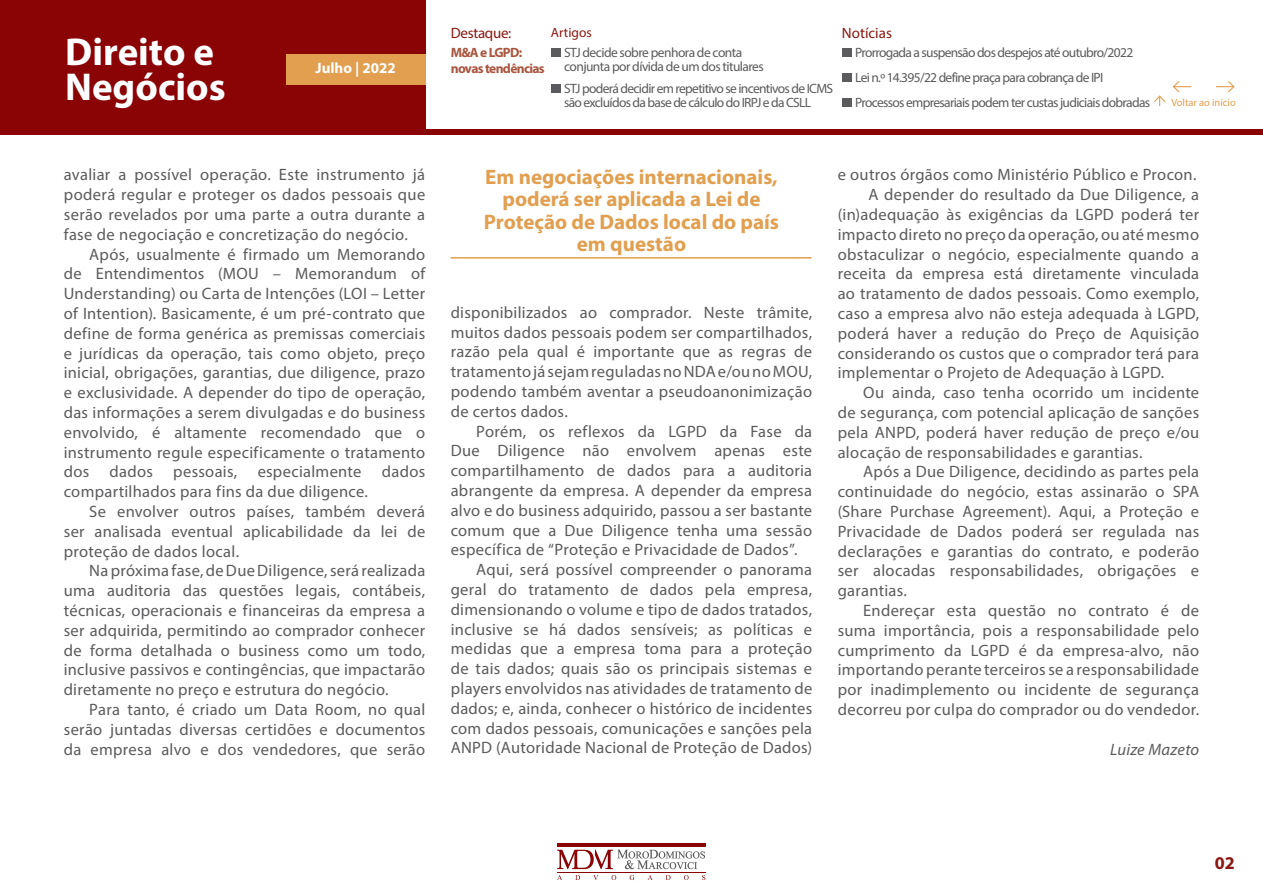
<style>
.page{position:relative;width:1263px;height:893px;background:#fff}
.page>*{position:absolute;margin:0;border:0;box-sizing:border-box;transform-origin:0 0}
.t1{font:700 39px/34.8px "Myriad Pro";color:#fff}
.t2{font:700 21px/22.5px "Myriad Pro";color:#e19f4f;text-align:center}
.t3{font:700 18px "Myriad Pro";color:#8a1812}
.t4{font:16.5px/19.8px "Myriad Pro";letter-spacing:.02em;color:#5b5b5d;text-align:justify}
.t5{font:italic 16.5px "Myriad Pro";letter-spacing:.01em;color:#5b5b5d}
.t6{font:15px "Myriad Pro";letter-spacing:-.01em;color:#8a1812}
.t7{font:700 15px "Myriad Pro";color:#fff}
.t8{font:13.5px/14.2px "Myriad Pro";letter-spacing:-.05em;color:#5b5b5d}
.t9{font:700 13.5px "Myriad Pro";letter-spacing:-.05em;color:#aa553f}
.t10{font:13.5px "Myriad Pro";color:#8a1812}
.t11{font:10.5px "Myriad Pro";color:#e19f4f}
</style>
<div class="page">
<div style="left:0;top:0;width:425px;height:134px;background:#8a0305"></div>
<svg style="left:557px;top:850px;width:148px;height:19px"></svg>
<svg style="left:557px;top:875px;width:148px;height:5px"></svg>
<hr style="left:557px;top:844px;width:148px;height:3px;background:#8a0305">
<hr style="left:557px;top:872px;width:148px;height:1px;background:#8a0305">
<div style="left:0;top:129px;width:1263px;height:6px;background:#8a0305"></div>
<svg style="left:1216px;top:81px;width:19px;height:12px"></svg>
<svg style="left:1172px;top:81px;width:19px;height:12px"></svg>
<svg style="left:1154px;top:95px;width:12px;height:11px"></svg>
<div style="left:286px;top:54px;width:139px;height:31px;background:#e19f4f"></div>
<hr style="left:450px;top:257px;width:361px;height:2px;background:#e19f4f">
<div style="left:551px;top:48px;width:9px;height:9px;background:#5b5b5d"></div>
<div style="left:842px;top:48px;width:9px;height:9px;background:#5b5b5d"></div>
<div style="left:842px;top:73px;width:9px;height:9px;background:#5b5b5d"></div>
<div style="left:842px;top:98px;width:9px;height:9px;background:#5b5b5d"></div>
<div style="left:551px;top:84px;width:9px;height:9px;background:#5b5b5d"></div>
<h1 class="t1" style="left:65px;top:33px;width:162px">Direito e<br>Negócios</h1>
<p class="t7" style="left:316px;top:58px;width:82px">Julho | 2022</p>
<p class="t4" style="left:64px;top:165px;width:363px">avaliar a possível operação. Este instrumento já poderá regular e proteger os dados pessoais que serão revelados por uma parte a outra durante a fase de negociação e concretização do negócio.</p>
<p class="t4" style="left:64px;top:244px;width:363px;text-indent:26px">Após, usualmente é firmado um Memorando de Entendimentos (MOU – Memorandum of Understanding) ou Carta de Intenções (LOI – Letter of Intention). Basicamente, é um pré-contrato que define de forma genérica as premissas comerciais e jurídicas da operação, tais como objeto, preço inicial, obrigações, garantias, due diligence, prazo e exclusividade. A depender do tipo de operação, das informações a serem divulgadas e do business envolvido, é altamente recomendado que o instrumento regule especificamente o tratamento dos dados pessoais, especialmente dados compartilhados para fins da due diligence.</p>
<p class="t4" style="left:64px;top:501px;width:363px;text-indent:26px">Se envolver outros países, também deverá ser analisada eventual aplicabilidade da lei de proteção de dados local.</p>
<p class="t4" style="left:64px;top:561px;width:363px;text-indent:26px">Na próxima fase, de Due Diligence, será realizada uma auditoria das questões legais, contábeis, técnicas, operacionais e financeiras da empresa a ser adquirida, permitindo ao comprador conhecer de forma detalhada o business como um todo, inclusive passivos e contingências, que impactarão diretamente no preço e estrutura do negócio.</p>
<p class="t4" style="left:64px;top:699px;width:363px;text-indent:26px">Para tanto, é criado um Data Room, no qual serão juntadas diversas certidões e documentos da empresa alvo e dos vendedores, que serão</p>
<p class="t10" style="left:551px;top:24px;width:42px">Artigos</p>
<p class="t6" style="left:842px;top:23px;width:51px">Notícias</p>
<p class="t8" style="left:564px;top:45px;width:201px">STJ decide sobre penhora de conta conjunta por dívida de um dos titulares</p>
<p class="t8" style="left:855px;top:96px;width:296px">Processos empresariais podem ter custas judiciais dobradas</p>
<p class="t6" style="left:451px;top:23px;width:62px">Destaque:</p>
<p class="t9" style="left:451px;top:44px;width:73px">M&amp;A e LGPD:</p>
<p class="t8" style="left:855px;top:45px;width:280px">Prorrogada a suspensão dos despejos até outubro/2022</p>
<p class="t9" style="left:451px;top:60px;width:96px">novas tendências</p>
<p class="t8" style="left:855px;top:70px;width:250px">Lei n.º 14.395/22 define praça para cobrança de IPI</p>
<p class="t8" style="left:564px;top:81px;width:271px">STJ poderá decidir em repetitivo se incentivos de ICMS são excluídos da base de cálculo do IRPJ e da CSLL</p>
<p class="t11" style="left:1171px;top:96px;width:66px">Voltar ao início</p>
<p class="t2" style="left:484px;top:165px;width:297px">Em negociações internacionais, poderá ser aplicada a Lei de<br>Proteção de Dados local do país em questão</p>
<p class="t4" style="left:451px;top:302px;width:363px">disponibilizados ao comprador. Neste trâmite, muitos dados pessoais podem ser compartilhados, razão pela qual é importante que as regras de tratamento já sejam reguladas no NDA e/ou no MOU, podendo também aventar a pseudoanonimização de certos dados.</p>
<p class="t4" style="left:476px;top:421px;width:337px">Porém, os reflexos da LGPD da Fase da</p>
<p class="t4" style="left:451px;top:441px;width:363px">Due Diligence não envolvem apenas este</p>
<p class="t4" style="left:451px;top:461px;width:363px">compartilhamento de dados para a auditoria</p>
<p class="t4" style="left:451px;top:480px;width:363px">abrangente da empresa. A depender da empresa</p>
<p class="t4" style="left:451px;top:500px;width:363px">alvo e do business adquirido, passou a ser bastante</p>
<p class="t4" style="left:451px;top:520px;width:363px">comum que a Due Diligence tenha uma sessão</p>
<p class="t4" style="left:451px;top:540px;width:348px">específica de “Proteção e Privacidade de Dados”.</p>
<p class="t4" style="left:476px;top:560px;width:337px">Aqui, será possível compreender o panorama</p>
<p class="t4" style="left:451px;top:579px;width:363px">geral do tratamento de dados pela empresa,</p>
<p class="t4" style="left:451px;top:599px;width:363px">dimensionando o volume e tipo de dados tratados,</p>
<p class="t4" style="left:451px;top:619px;width:363px">inclusive se há dados sensíveis; as políticas e</p>
<p class="t4" style="left:451px;top:639px;width:363px">medidas que a empresa toma para a proteção</p>
<p class="t4" style="left:451px;top:659px;width:363px">de tais dados; quais são os principais sistemas e</p>
<p class="t4" style="left:451px;top:678px;width:363px">players envolvidos nas atividades de tratamento de</p>
<p class="t4" style="left:451px;top:698px;width:363px">dados; e, ainda, conhecer o histórico de incidentes</p>
<p class="t4" style="left:451px;top:718px;width:363px">com dados pessoais, comunicações e sanções pela</p>
<p class="t4" style="left:451px;top:738px;width:363px">ANPD (Autoridade Nacional de Proteção de Dados)</p>
<p class="t4" style="left:838px;top:165px;width:360px">e outros órgãos como Ministério Público e Procon.</p>
<p class="t4" style="left:868px;top:184px;width:332px">A depender do resultado da Due Diligence, a</p>
<p class="t4" style="left:838px;top:204px;width:363px">(in)adequação às exigências da LGPD poderá ter</p>
<p class="t4" style="left:838px;top:224px;width:363px">impacto direto no preço da operação, ou até mesmo</p>
<p class="t4" style="left:838px;top:244px;width:363px">obstaculizar o negócio, especialmente quando a</p>
<p class="t4" style="left:838px;top:264px;width:363px">receita da empresa está diretamente vinculada</p>
<p class="t4" style="left:838px;top:283px;width:363px">ao tratamento de dados pessoais. Como exemplo,</p>
<p class="t4" style="left:838px;top:303px;width:363px">caso a empresa alvo não esteja adequada à LGPD,</p>
<p class="t4" style="left:838px;top:323px;width:363px">poderá haver a redução do Preço de Aquisição</p>
<p class="t4" style="left:838px;top:343px;width:363px">considerando os custos que o comprador terá para</p>
<p class="t4" style="left:838px;top:363px;width:328px">implementar o Projeto de Adequação à LGPD.</p>
<p class="t4" style="left:863px;top:382px;width:337px">Ou ainda, caso tenha ocorrido um incidente</p>
<p class="t4" style="left:838px;top:402px;width:363px">de segurança, com potencial aplicação de sanções</p>
<p class="t4" style="left:838px;top:422px;width:363px">pela ANPD, poderá haver redução de preço e/ou</p>
<p class="t4" style="left:838px;top:442px;width:306px">alocação de responsabilidades e garantias.</p>
<p class="t4" style="left:863px;top:462px;width:337px">Após a Due Diligence, decidindo as partes pela</p>
<p class="t4" style="left:838px;top:481px;width:363px">continuidade do negócio, estas assinarão o SPA</p>
<p class="t4" style="left:838px;top:501px;width:363px">(Share Purchase Agreement). Aqui, a Proteção e</p>
<p class="t4" style="left:838px;top:521px;width:363px">Privacidade de Dados poderá ser regulada nas</p>
<p class="t4" style="left:838px;top:541px;width:363px">declarações e garantias do contrato, e poderão</p>
<p class="t4" style="left:838px;top:561px;width:363px">ser alocadas responsabilidades, obrigações e</p>
<p class="t4" style="left:838px;top:580px;width:71px">garantias.</p>
<p class="t4" style="left:863px;top:600px;width:337px">Endereçar esta questão no contrato é de</p>
<p class="t4" style="left:838px;top:620px;width:363px">suma importância, pois a responsabilidade pelo</p>
<p class="t4" style="left:838px;top:640px;width:363px">cumprimento da LGPD é da empresa-alvo, não</p>
<p class="t4" style="left:838px;top:660px;width:363px">importando perante terceiros se a responsabilidade</p>
<p class="t4" style="left:838px;top:679px;width:363px">por inadimplemento ou incidente de segurança</p>
<p class="t4" style="left:838px;top:699px;width:363px">decorreu por culpa do comprador ou do vendedor.</p>
<p class="t5" style="left:1110px;top:739px;width:91px">Luize Mazeto</p>
<p class="t3" style="left:1215px;top:851px;width:21px">02</p>
</div>
